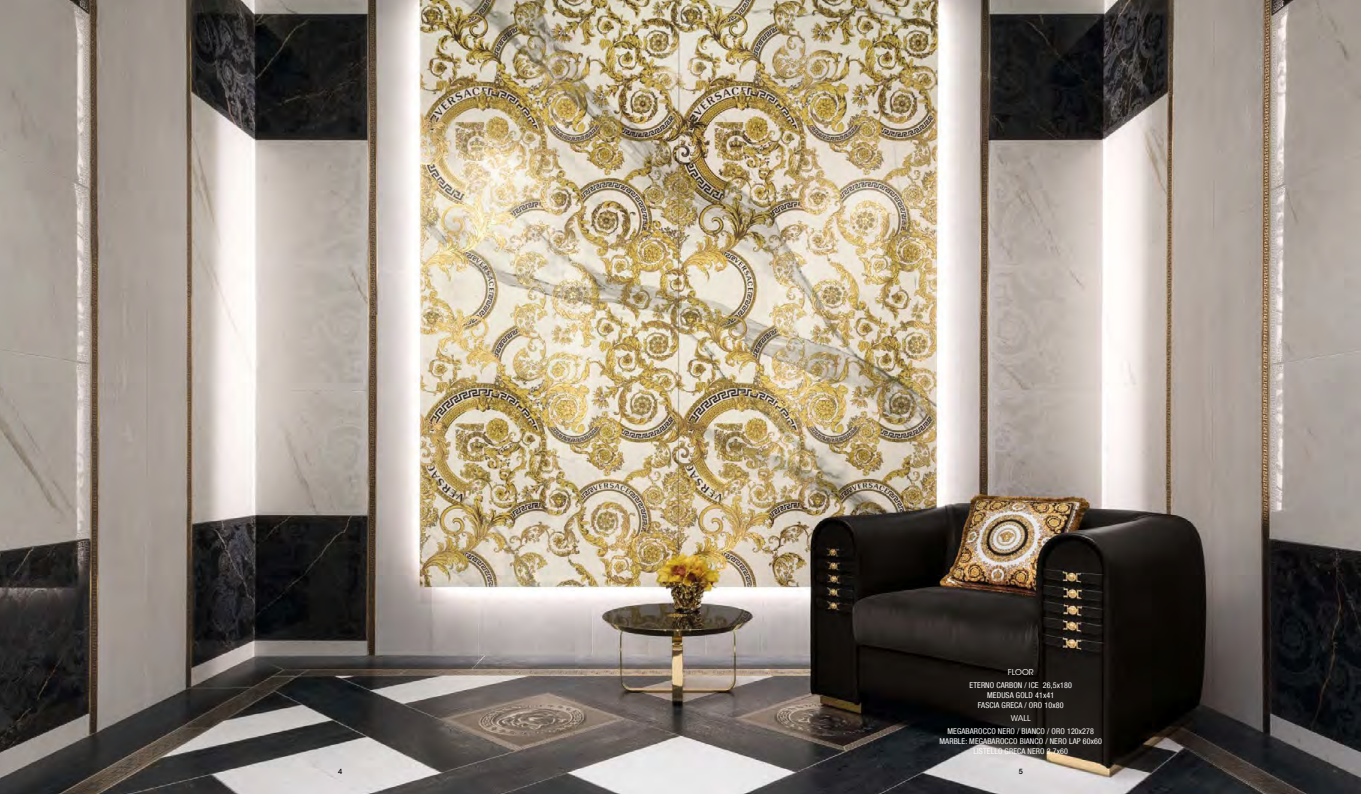
<style>
.page{position:relative;width:1361px;height:794px;background:#fff}
.page>*{position:absolute;margin:0;border:0;box-sizing:border-box;transform-origin:0 0}
.t1{font:condensed 8px/10px "Helvetica Neue LT Com";letter-spacing:.015em;color:#fff;text-align:center}
.t2{font:8px "ITC Avant Garde Std";letter-spacing:.015em;color:#fff}
.t3{font:500 7px "ITC Avant Garde Std";color:#000}
</style>
<div class="page">
<img style="left:0;top:0;width:1361px;height:794px">
<p class="t2" style="left:1008px;top:667px;width:27px">FLOOR</p>
<p class="t1" style="left:969px;top:680px;width:104px">ETERNO CARBON / ICE 26,5x180<br>MEDUSA GOLD 41x41<br>FASCIA GRECA / ORO 10x80</p>
<p class="t2" style="left:1010px;top:713px;width:22px">WALL</p>
<p class="t1" style="left:939px;top:726px;width:164px">MEGABAROCCO NERO / BIANCO / ORO 120x278<br>MARBLE: MEGABAROCCO BIANCO / NERO LAP 60x60<br>LISTELLO GRECA NERO 2,7x60</p>
<p class="t3" style="left:338px;top:767px;width:6px">4</p>
<p class="t3" style="left:1018px;top:767px;width:6px">5</p>
</div>
